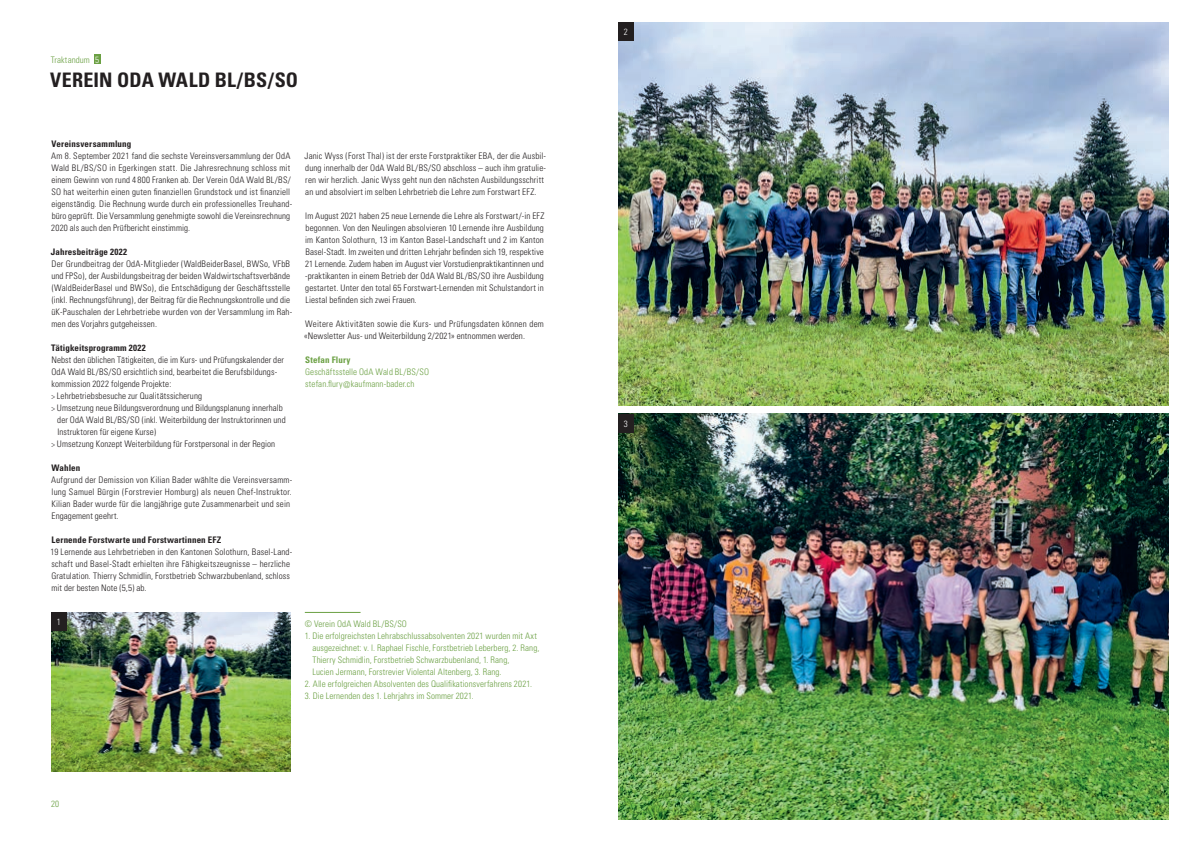
<style>
.page{position:relative;width:1191px;height:842px;background:#fff}
.page>*{position:absolute;margin:0;border:0;box-sizing:border-box;transform-origin:0 0}
.t1{font:700 condensed 20px "Univers";letter-spacing:.01em;color:#231f20}
.t2{font:300 condensed 9px/12px "Univers";letter-spacing:.015em;color:#231f20}
.t3{font:300 condensed 9px/12px "Univers";letter-spacing:.01em;color:#6ba043}
.t4{font:700 condensed 9px "Univers";letter-spacing:.015em;color:#231f20}
.t5{font:700 condensed 9px "Univers";letter-spacing:.02em;color:#6ba043}
.t6{font:300 condensed 9px "Univers";color:#fff}
.s1{color:#fff}
.s2{font-size:8px}
</style>
<div class="page">
<div style="left:94px;top:54px;width:7px;height:10px;background:#6ba043"></div>
<img style="left:618px;top:23px;width:550px;height:382px">
<img style="left:618px;top:414px;width:550px;height:405px">
<img style="left:51px;top:612px;width:240px;height:159px">
<hr style="left:305px;top:612px;width:55px;height:1px;background:#6ba043">
<div style="left:51px;top:612px;width:15px;height:18px;background:#231f20"></div>
<div style="left:618px;top:23px;width:15px;height:18px;background:#231f20"></div>
<div style="left:618px;top:414px;width:15px;height:18px;background:#231f20"></div>
<p class="t3" style="left:51px;top:54px;width:50px">Traktandum <span class="s1">5</span></p>
<h1 class="t1" style="left:50px;top:68px;width:249px">VEREIN ODA WALD BL/BS/SO</h1>
<p class="t4" style="left:51px;top:138px;width:81px">Vereinsversammlung</p>
<p class="t2" style="left:51px;top:150px;width:243px">Am 8. September 2021 fand die sechste Vereinsversammlung der OdA Wald BL/BS/SO in Egerkingen statt. Die Jahresrechnung schloss mit einem Gewinn von rund 4 800 Franken ab. Der Verein OdA Wald BL/BS/ SO hat weiterhin einen guten finanziellen Grundstock und ist finanziell eigenständig. Die Rechnung wurde durch ein professionelles Treuhand&shy;büro geprüft. Die Versammlung genehmigte sowohl die Vereinsrechnung 2020 als auch den Prüfbericht einstimmig.</p>
<p class="t4" style="left:51px;top:246px;width:78px">Jahresbeiträge 2022</p>
<p class="t2" style="left:51px;top:258px;width:242px">Der Grundbeitrag der OdA-Mitglieder (WaldBeiderBasel, BWSo, VFbB und FPSo), der Ausbildungsbeitrag der beiden Waldwirtschaftsverbände (WaldBeiderBasel und BWSo), die Entschädigung der Geschäftsstelle (inkl. Rechnungsführung), der Beitrag für die Rechnungskontrolle und die üK-Pauschalen der Lehrbetriebe wurden von der Versammlung im Rah&shy;men des Vorjahrs gutgeheissen.</p>
<p class="t4" style="left:51px;top:342px;width:96px">Tätigkeitsprogramm 2022</p>
<p class="t2" style="left:52px;top:354px;width:234px">Nebst den üblichen Tätigkeiten, die im Kurs- und Prüfungskalender der</p>
<p class="t2" style="left:51px;top:366px;width:227px">OdA Wald BL/BS/SO ersichtlich sind, bearbeitet die Berufsbildungs-</p>
<p class="t2" style="left:52px;top:378px;width:121px">kommission 2022 folgende Projekte:</p>
<p class="t2" style="left:51px;top:390px;width:152px"><span class="s2">&gt;</span> Lehrbetriebsbesuche zur Qualitätssicherung</p>
<p class="t2" style="left:51px;top:402px;width:233px"><span class="s2">&gt;</span> Umsetzung neue Bildungsverordnung und Bildungsplanung innerhalb</p>
<p class="t2" style="left:57px;top:414px;width:230px">der OdA Wald BL/BS/SO (inkl. Weiterbildung der Instruktorinnen und</p>
<p class="t2" style="left:57px;top:426px;width:100px">Instruktoren für eigene Kurse)</p>
<p class="t2" style="left:51px;top:438px;width:225px"><span class="s2">&gt;</span> Umsetzung Konzept Weiterbildung für Forstpersonal in der Region</p>
<p class="t4" style="left:52px;top:462px;width:30px">Wahlen</p>
<p class="t2" style="left:51px;top:474px;width:243px">Aufgrund der Demission von Kilian Bader wählte die Vereinsversamm&shy;lung Samuel Bürgin (Forstrevier Homburg) als neuen Chef-Instruktor.<br>Kilian Bader wurde für die langjährige gute Zusammenarbeit und sein Engagement geehrt.</p>
<p class="t4" style="left:52px;top:534px;width:171px">Lernende Forstwarte und Forstwartinnen EFZ</p>
<p class="t2" style="left:51px;top:546px;width:243px">19 Lernende aus Lehrbetrieben in den Kantonen Solothurn, Basel-Land&shy;schaft und Basel-Stadt erhielten ihre Fähigkeitszeugnisse – herzliche Gratulation. Thierry Schmidlin, Forstbetrieb Schwarzbubenland, schloss mit der besten Note (5,5) ab.</p>
<p class="t6" style="left:57px;top:616px;width:5px">1</p>
<p class="t2" style="left:304px;top:150px;width:243px">Janic Wyss (Forst Thal) ist der erste Forstpraktiker EBA, der die Ausbil&shy;dung innerhalb der OdA Wald BL/BS/SO abschloss – auch ihm gratulie&shy;ren wir herzlich. Janic Wyss geht nun den nächsten Ausbildungsschritt an und absolviert im selben Lehrbetrieb die Lehre zum Forstwart EFZ.</p>
<p class="t2" style="left:305px;top:210px;width:241px;text-align:justify">Im August 2021 haben 25 neue Lernende die Lehre als Forstwart/-in EFZ begonnen. Von den Neulingen absolvieren 10 Lernende ihre Ausbildung im Kanton Solothurn, 13 im Kanton Basel-Landschaft und 2 im Kanton Basel-Stadt. Im zweiten und dritten Lehrjahr befinden sich 19, respektive 21 Lernende. Zudem haben im August vier Vorstudienpraktikantinnen und -praktikanten in einem Betrieb der OdA Wald BL/BS/SO ihre Ausbildung gestartet. Unter den total 65 Forstwart-Lernenden mit Schulstandort in Liestal befinden sich zwei Frauen.</p>
<p class="t2" style="left:304px;top:318px;width:241px">Weitere Aktivitäten sowie die Kurs- und Prüfungsdaten können dem «Newsletter Aus- und Weiterbildung 2/2021» entnommen werden.</p>
<p class="t5" style="left:305px;top:354px;width:47px">Stefan Flury</p>
<p class="t3" style="left:305px;top:366px;width:125px">Geschäftsstelle OdA Wald BL/BS/SO stefan.flury@kaufmann-bader.ch</p>
<p class="t3" style="left:305px;top:618px;width:104px">© Verein OdA Wald BL/BS/SO</p>
<p class="t3" style="left:312px;top:630px;width:228px;text-indent:-8px">1. Die erfolgreichsten Lehrabschlussabsolventen 2021 wurden mit Axt ausgezeichnet: v. l. Raphael Fischle, Forstbetrieb Leberberg, 2. Rang, Thierry Schmidlin, Forstbetrieb Schwarzbubenland, 1. Rang,<br>Lucien Jermann, Forstrevier Violental Altenberg, 3. Rang.</p>
<p class="t3" style="left:305px;top:678px;width:229px">2. Alle erfolgreichen Absolventen des Qualifikationsverfahrens 2021.</p>
<p class="t3" style="left:305px;top:690px;width:170px">3. Die Lernenden des 1. Lehrjahrs im Sommer 2021.</p>
<p class="t3" style="left:51px;top:798px;width:10px">20</p>
<p class="t6" style="left:624px;top:27px;width:5px">2</p>
<p class="t6" style="left:624px;top:418px;width:5px">3</p>
</div>
